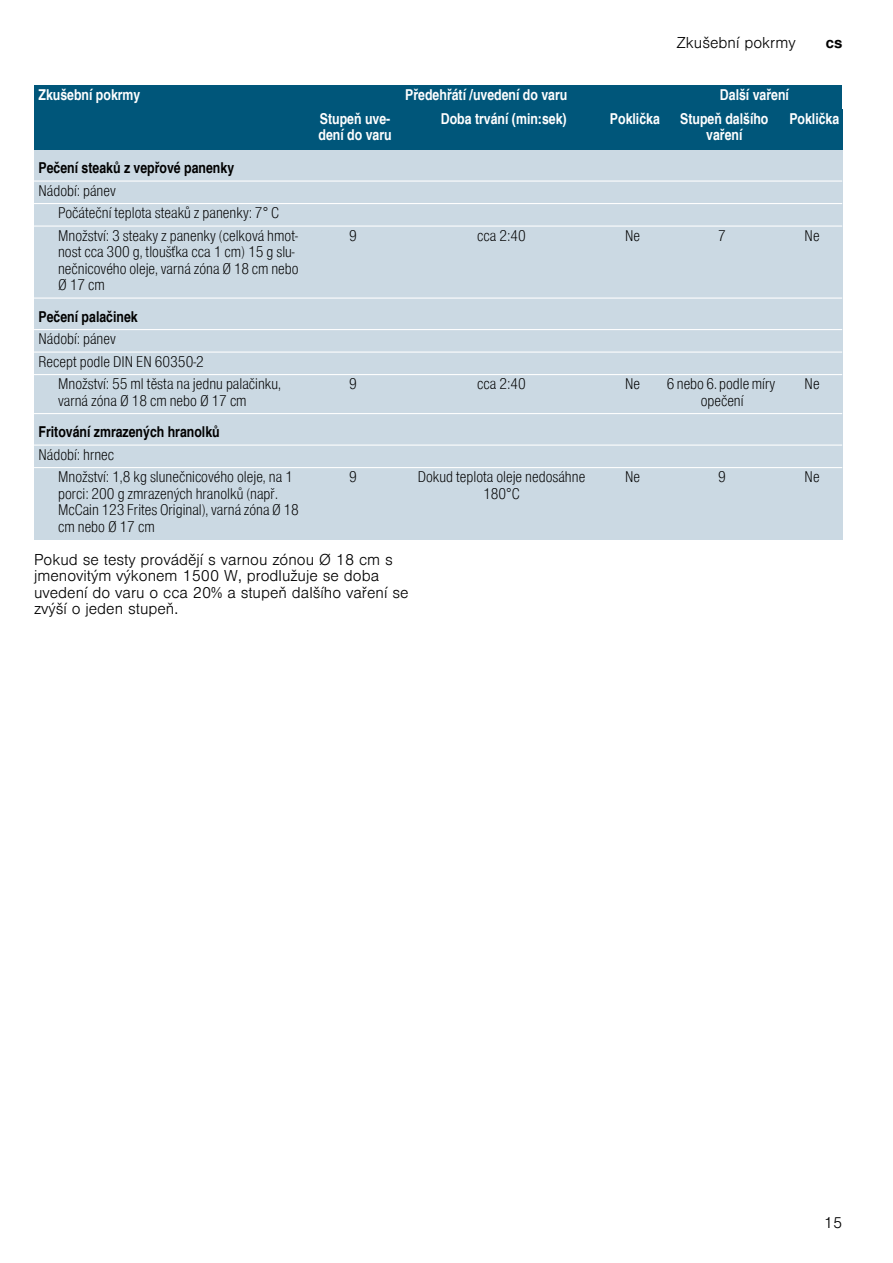
<style>
.page{position:relative;width:893px;height:1263px;background:#fff}
.page>*{position:absolute;margin:0;border:0;box-sizing:border-box;transform-origin:0 0}
.t1{font:15px/16.5px "Nimbus San L Lig Con";color:#000}
.t2{font:300 15px/16.5px "Nimbus San L";color:#000}
.t3{font:15px/16.5px "Nimbus San L Bol Con";color:#fff}
.t4{font:15px "Nimbus San L Bol Con";color:#000}
.t5{font:700 15px "Nimbus San L";color:#000}
</style>
<div class="page">
<div style="left:34px;top:150px;width:808px;height:31px;background:#cbd9e3"></div>
<div style="left:34px;top:181px;width:272px;height:23px;background:#cbd9e3"></div>
<div style="left:306px;top:181px;width:94px;height:23px;background:#cbd9e3"></div>
<div style="left:400px;top:181px;width:203px;height:23px;background:#cbd9e3"></div>
<div style="left:603px;top:181px;width:59px;height:23px;background:#cbd9e3"></div>
<div style="left:662px;top:181px;width:120px;height:23px;background:#cbd9e3"></div>
<div style="left:782px;top:181px;width:60px;height:23px;background:#cbd9e3"></div>
<div style="left:34px;top:204px;width:20px;height:22px;background:#cbd9e3"></div>
<div style="left:54px;top:204px;width:252px;height:22px;background:#cbd9e3"></div>
<div style="left:306px;top:204px;width:94px;height:22px;background:#cbd9e3"></div>
<div style="left:400px;top:204px;width:203px;height:22px;background:#cbd9e3"></div>
<div style="left:603px;top:204px;width:59px;height:22px;background:#cbd9e3"></div>
<div style="left:662px;top:204px;width:120px;height:22px;background:#cbd9e3"></div>
<div style="left:782px;top:204px;width:60px;height:22px;background:#cbd9e3"></div>
<div style="left:34px;top:226px;width:20px;height:72px;background:#cbd9e3"></div>
<div style="left:54px;top:226px;width:252px;height:72px;background:#cbd9e3"></div>
<div style="left:306px;top:226px;width:94px;height:72px;background:#cbd9e3"></div>
<div style="left:400px;top:226px;width:203px;height:72px;background:#cbd9e3"></div>
<div style="left:603px;top:226px;width:59px;height:72px;background:#cbd9e3"></div>
<div style="left:662px;top:226px;width:120px;height:72px;background:#cbd9e3"></div>
<div style="left:782px;top:226px;width:60px;height:72px;background:#cbd9e3"></div>
<div style="left:34px;top:298px;width:808px;height:32px;background:#cbd9e3"></div>
<div style="left:34px;top:330px;width:272px;height:22px;background:#cbd9e3"></div>
<div style="left:306px;top:330px;width:94px;height:22px;background:#cbd9e3"></div>
<div style="left:400px;top:330px;width:203px;height:22px;background:#cbd9e3"></div>
<div style="left:603px;top:330px;width:59px;height:22px;background:#cbd9e3"></div>
<div style="left:662px;top:330px;width:120px;height:22px;background:#cbd9e3"></div>
<div style="left:782px;top:330px;width:60px;height:22px;background:#cbd9e3"></div>
<div style="left:34px;top:352px;width:272px;height:23px;background:#cbd9e3"></div>
<div style="left:306px;top:352px;width:94px;height:23px;background:#cbd9e3"></div>
<div style="left:400px;top:352px;width:203px;height:23px;background:#cbd9e3"></div>
<div style="left:603px;top:352px;width:59px;height:23px;background:#cbd9e3"></div>
<div style="left:662px;top:352px;width:120px;height:23px;background:#cbd9e3"></div>
<div style="left:782px;top:352px;width:60px;height:23px;background:#cbd9e3"></div>
<div style="left:34px;top:375px;width:20px;height:39px;background:#cbd9e3"></div>
<div style="left:54px;top:375px;width:252px;height:39px;background:#cbd9e3"></div>
<div style="left:306px;top:375px;width:94px;height:39px;background:#cbd9e3"></div>
<div style="left:400px;top:375px;width:203px;height:39px;background:#cbd9e3"></div>
<div style="left:603px;top:375px;width:59px;height:39px;background:#cbd9e3"></div>
<div style="left:662px;top:375px;width:120px;height:39px;background:#cbd9e3"></div>
<div style="left:782px;top:375px;width:60px;height:39px;background:#cbd9e3"></div>
<div style="left:34px;top:414px;width:808px;height:31px;background:#cbd9e3"></div>
<div style="left:34px;top:445px;width:272px;height:23px;background:#cbd9e3"></div>
<div style="left:306px;top:445px;width:94px;height:23px;background:#cbd9e3"></div>
<div style="left:400px;top:445px;width:203px;height:23px;background:#cbd9e3"></div>
<div style="left:603px;top:445px;width:59px;height:23px;background:#cbd9e3"></div>
<div style="left:662px;top:445px;width:120px;height:23px;background:#cbd9e3"></div>
<div style="left:782px;top:445px;width:60px;height:23px;background:#cbd9e3"></div>
<div style="left:34px;top:468px;width:20px;height:72px;background:#cbd9e3"></div>
<div style="left:54px;top:468px;width:252px;height:72px;background:#cbd9e3"></div>
<div style="left:306px;top:468px;width:94px;height:72px;background:#cbd9e3"></div>
<div style="left:400px;top:468px;width:203px;height:72px;background:#cbd9e3"></div>
<div style="left:603px;top:468px;width:59px;height:72px;background:#cbd9e3"></div>
<div style="left:662px;top:468px;width:120px;height:72px;background:#cbd9e3"></div>
<div style="left:782px;top:468px;width:60px;height:72px;background:#cbd9e3"></div>
<div style="left:34px;top:85px;width:272px;height:24px;background:#00567a"></div>
<div style="left:306px;top:85px;width:356px;height:24px;background:#00567a"></div>
<div style="left:662px;top:85px;width:180px;height:24px;background:#00567a"></div>
<div style="left:34px;top:109px;width:272px;height:41px;background:#00567a"></div>
<div style="left:306px;top:109px;width:94px;height:41px;background:#00567a"></div>
<div style="left:400px;top:109px;width:203px;height:41px;background:#00567a"></div>
<div style="left:603px;top:109px;width:59px;height:41px;background:#00567a"></div>
<div style="left:662px;top:109px;width:120px;height:41px;background:#00567a"></div>
<div style="left:782px;top:109px;width:60px;height:41px;background:#00567a"></div>
<hr style="left:34px;top:180px;width:808px;height:2px;background:#fff">
<hr style="left:34px;top:203px;width:808px;height:1px;background:#fff">
<hr style="left:34px;top:225px;width:808px;height:2px;background:#fff">
<hr style="left:34px;top:297px;width:808px;height:2px;background:#fff">
<hr style="left:34px;top:329px;width:808px;height:1px;background:#fff">
<hr style="left:34px;top:351px;width:808px;height:2px;background:#fff">
<hr style="left:34px;top:374px;width:808px;height:1px;background:#fff">
<hr style="left:34px;top:413px;width:808px;height:1px;background:#fff">
<hr style="left:34px;top:444px;width:808px;height:2px;background:#fff">
<hr style="left:34px;top:467px;width:808px;height:1px;background:#fff">
<p class="t2" style="left:676px;top:33px;width:121px">Zkušební pokrmy</p>
<p class="t5" style="left:825px;top:34px;width:18px">cs</p>
<p class="t3" style="left:39px;top:86px;width:103px">Zkušební pokrmy</p>
<p class="t3" style="left:405px;top:86px;width:164px">Předehřátí /uvedení do varu</p>
<p class="t3" style="left:720px;top:86px;width:71px">Další vaření</p>
<p class="t3" style="left:318px;top:110px;width:75px">Stupeň uve&shy;dení do varu</p>
<p class="t3" style="left:441px;top:110px;width:127px">Doba trvání (min:sek)</p>
<p class="t3" style="left:610px;top:110px;width:51px">Poklička</p>
<p class="t3" style="left:680px;top:110px;width:90px;text-align:center">Stupeň dalšího vaření</p>
<p class="t3" style="left:789px;top:110px;width:51px">Poklička</p>
<p class="t4" style="left:39px;top:158px;width:197px">Pečení steaků z vepřové panenky</p>
<p class="t1" style="left:58px;top:178px;width:241px;line-height:22.5px;text-indent:-20px">Nádobí: pánev<br>Počáteční teplota steaků z panenky: 7° C<br>Množství: 3 steaky z panenky (celková hmot-</p>
<p class="t1" style="left:58px;top:243px;width:242px">nost cca 300 g, tloušťka cca 1 cm) 15 g slu&shy;nečnicového oleje, varná zóna Ø 18 cm nebo<br>Ø 17 cm</p>
<p class="t4" style="left:39px;top:307px;width:101px">Pečení palačinek</p>
<p class="t1" style="left:39px;top:330px;width:79px">Nádobí: pánev</p>
<p class="t1" style="left:39px;top:352px;width:167px">Recept podle DIN EN 60350-2</p>
<p class="t1" style="left:58px;top:375px;width:224px">Množství: 55 ml těsta na jednu palačinku,</p>
<p class="t1" style="left:58px;top:391px;width:190px">varná zóna Ø 18 cm nebo Ø 17 cm</p>
<p class="t4" style="left:39px;top:422px;width:183px">Fritování zmrazených hranolků</p>
<p class="t1" style="left:58px;top:442px;width:236px;line-height:22.5px;text-indent:-20px">Nádobí: hrnec<br>Množství: 1,8 kg slunečnicového oleje, na 1</p>
<p class="t1" style="left:58px;top:484px;width:242px">porci: 200 g zmrazených hranolků (např.<br>McCain 123 Frites Original), varná zóna Ø 18 cm nebo Ø 17 cm</p>
<p class="t1" style="left:349px;top:226px;width:9px">9</p>
<p class="t1" style="left:477px;top:226px;width:50px">cca 2:40</p>
<p class="t1" style="left:625px;top:226px;width:16px">Ne</p>
<p class="t1" style="left:718px;top:226px;width:9px">7</p>
<p class="t1" style="left:804px;top:226px;width:16px">Ne</p>
<p class="t1" style="left:349px;top:375px;width:9px">9</p>
<p class="t1" style="left:477px;top:375px;width:50px">cca 2:40</p>
<p class="t1" style="left:625px;top:375px;width:16px">Ne</p>
<p class="t1" style="left:666px;top:375px;width:110px;text-align:center">6 nebo 6. podle míry opečení</p>
<p class="t1" style="left:804px;top:375px;width:16px">Ne</p>
<p class="t1" style="left:349px;top:468px;width:9px">9</p>
<p class="t1" style="left:417px;top:468px;width:169px;text-align:center">Dokud teplota oleje nedosáhne<br>180°C</p>
<p class="t1" style="left:625px;top:468px;width:16px">Ne</p>
<p class="t1" style="left:718px;top:468px;width:9px">9</p>
<p class="t1" style="left:804px;top:468px;width:16px">Ne</p>
<p class="t2" style="left:34px;top:550px;width:376px">Pokud se testy provádějí s varnou zónou Ø 18 cm s jmenovitým výkonem 1500 W, prodlužuje se doba uvedení do varu o cca 20% a stupeň dalšího vaření se zvýší o jeden stupeň.</p>
<p class="t2" style="left:824px;top:1213px;width:20px">15</p>
</div>
